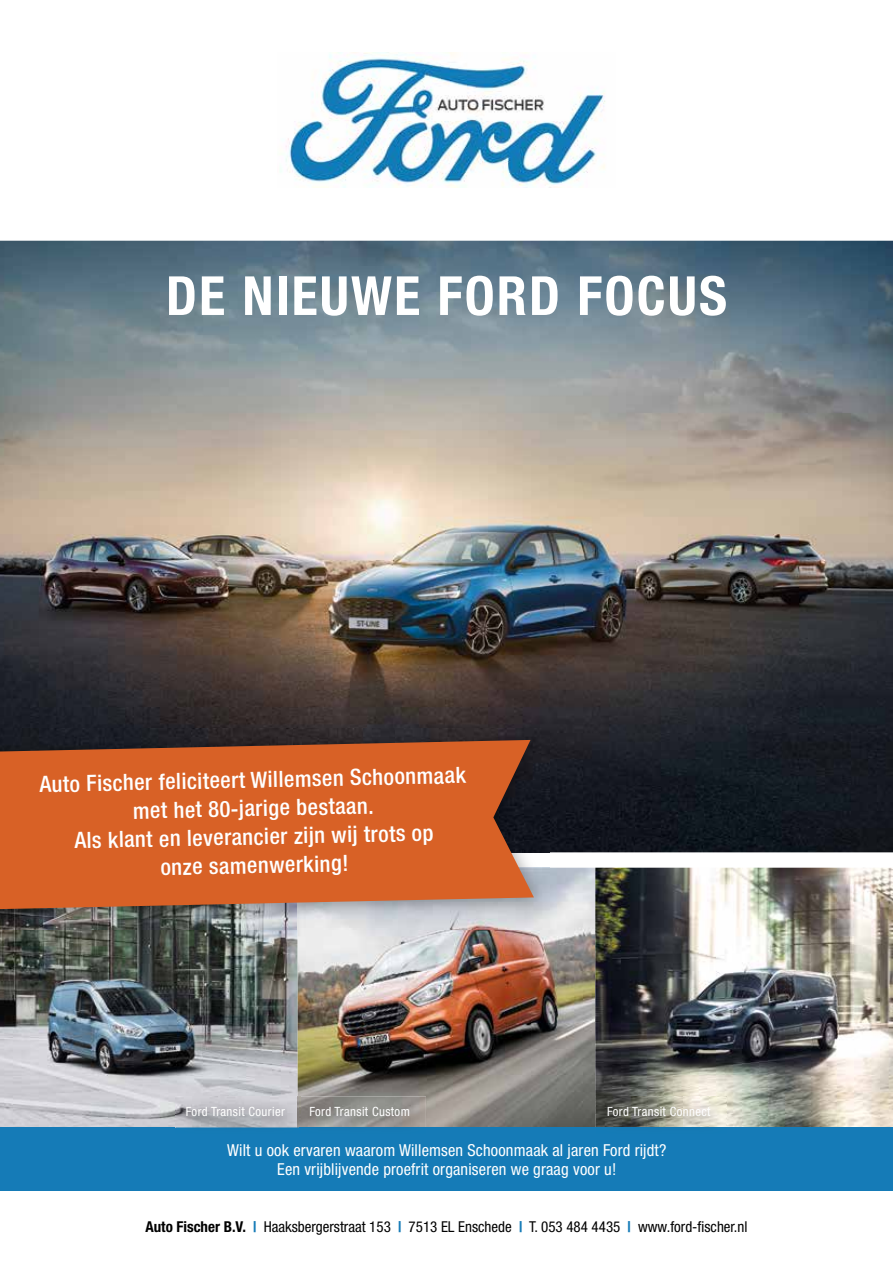
<style>
.page{position:relative;width:893px;height:1263px;background:#fff}
.page>*{position:absolute;margin:0;border:0;box-sizing:border-box;transform-origin:0 0}
.t1{font:700 condensed 54px "Helvetica Neue LT Std";letter-spacing:.04em;color:#fff}
.t2{font:500 condensed 22.5px/28.5px "Helvetica Neue LT Std";color:#fff;text-align:center}
.t3{font:condensed 16.5px/19.5px "Helvetica Neue LT Std";letter-spacing:.01em;color:#fff;text-align:center}
.t4{font:condensed 15px "Helvetica Neue LT Std";color:#000}
.t5{font:condensed 12.75px "Helvetica Neue LT Std";letter-spacing:.03em;color:#fff}
.s1{font-weight:700}
.s2{font-weight:700;color:#157bb7}
</style>
<div class="page">
<img style="left:0;top:241px;width:893px;height:611px">
<img style="left:0;top:868px;width:893px;height:259px">
<img style="left:280px;top:53px;width:325px;height:135px">
<div style="left:0;top:1127px;width:893px;height:64px;background:#157bb7"></div>
<img style="left:176px;top:1096px;width:250px;height:32px">
<img style="left:299px;top:1096px;width:1px;height:31px">
<img style="left:597px;top:1096px;width:129px;height:31px">
<img style="left:0;top:729px;width:549px;height:200px">
<img style="left:298px;top:868px;width:251px;height:61px">
<svg style="left:0;top:740px;width:534px;height:169px;fill:#d86126"></svg>
<h1 class="t1" style="left:166px;top:263px;width:563px">DE NIEUWE FORD FOCUS</h1>
<p class="t2" style="left:39px;top:769px;width:428px;rotate:-1deg">Auto Fischer feliciteert Willemsen Schoonmaak met het 80-jarige bestaan.<br>Als klant en leverancier zijn wij trots op<br>onze samenwerking!</p>
<p class="t5" style="left:186px;top:1104px;width:101px">Ford Transit Courier</p>
<p class="t5" style="left:309px;top:1104px;width:102px">Ford Transit Custom</p>
<p class="t5" style="left:607px;top:1104px;width:105px">Ford Transit Connect</p>
<p class="t3" style="left:227px;top:1140px;width:441px">Wilt u ook ervaren waarom Willemsen Schoonmaak al jaren Ford rijdt?<br>Een vrijblijvende proefrit organiseren we graag voor u!</p>
<p class="t4" style="left:145px;top:1218px;width:604px"><span class="s1">Auto Fischer B.V.</span> <span class="s2">|</span> Haaksbergerstraat 153 <span class="s2">|</span> 7513 EL Enschede <span class="s2">|</span> T. 053 484 4435 <span class="s2">|</span> www.ford-fischer.nl</p>
</div>
